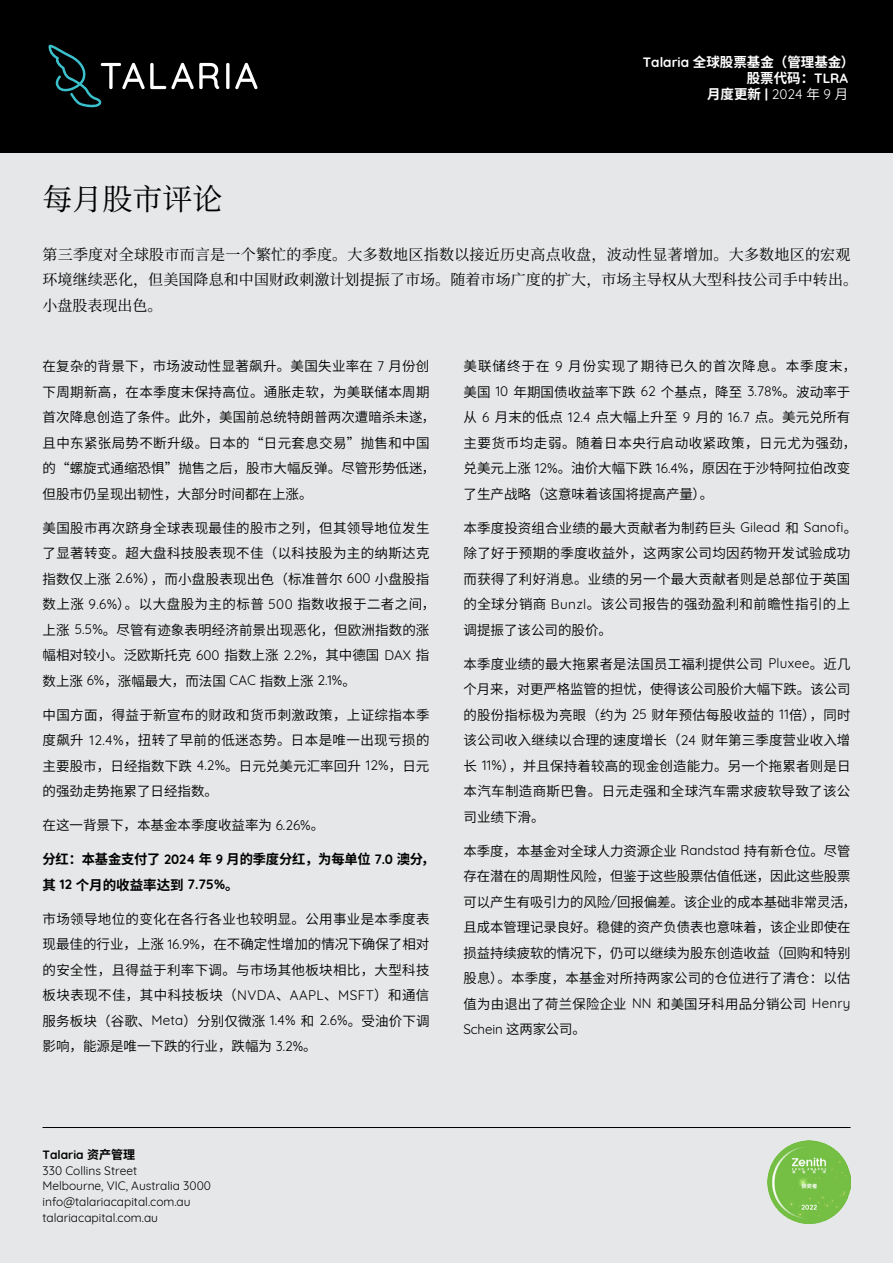
<style>
.page{position:relative;width:893px;height:1263px;background:#fff}
.page>*{position:absolute;margin:0;border:0;box-sizing:border-box;transform-origin:0 0}
.Heading_1{font:30px "Source Han Serif SC";color:#000}
.Intro_paragraph{font:15px/25.5px "Source Han Serif SC";letter-spacing:.005em;color:#000}
.Body{font:13.5px/25.5px "Source Han Sans SC";letter-spacing:.01em;color:#000}
.Body-2{font:700 13.5px/25.5px "Source Han Sans SC";letter-spacing:-.01em;color:#000}
.t1{font:700 13.5px "Source Han Sans SC";color:#fff}
.t2{font:13.5px "Quicksand";color:#fff}
.t3{font:12px/15.8px "Quicksand";color:#000}
.t4{font:700 12px "Quicksand";color:#000}
.t5{font:700 5.25px "Source Han Sans CN";color:#fff}
.t6{font:700 3.15px "Source Han Sans CN";color:#fff}
.s1{font-family:"Quicksand"}
.s2{font-family:"Source Han Sans SC";font-weight:700}
.s3{font-weight:700}
.s4{font-family:"Source Han Sans SC"}
</style>
<div class="page">
<div style="left:0;top:108px;width:893px;height:1155px;background:#e6e7e8"></div>
<hr style="left:43px;top:1127px;width:808px;height:1px;background:#000">
<div style="left:0;top:0;width:893px;height:153px;background:#000"></div>
<svg style="left:226px;top:63px;width:3px;height:26px"></svg>
<svg style="left:235px;top:63px;width:22px;height:26px"></svg>
<svg style="left:48px;top:44px;width:171px;height:63px"></svg>
<img style="left:768px;top:1140px;width:82px;height:83px">
<p class="t1" style="left:643px;top:54px;width:213px"><span class="s1">Talaria</span> 全球股票基金（管理基金）</p>
<p class="t1" style="left:747px;top:71px;width:103px">股票代码：<span class="s1">TLRA</span></p>
<p class="t2" style="left:707px;top:84px;width:143px"><span class="s2">月度更新</span> <span class="s3">|</span> 2024 <span class="s4">年</span> 9 <span class="s4">月</span></p>
<p class="Heading_1" style="left:43px;top:182px;width:181px">每月股市评论</p>
<p class="Intro_paragraph" style="left:43px;top:242px;width:817px">第三季度对全球股市而言是一个繁忙的季度。大多数地区指数以接近历史高点收盘，波动性显著增加。大多数地区的宏观环境继续恶化，但美国降息和中国财政刺激计划提振了市场。随着市场广度的扩大，市场主导权从大型科技公司手中转出。小盘股表现出色。</p>
<p class="Body" style="left:43px;top:354px;width:394px">在复杂的背景下，市场波动性显著飙升。美国失业率在 <span class="s1">7</span> 月份创下周期新高，在本季度末保持高位。通胀走软，为美联储本周期首次降息创造了条件。此外，美国前总统特朗普两次遭暗杀未遂，且中东紧张局势不断升级。日本的“日元套息交易”抛售和中国的“螺旋式通缩恐惧”抛售之后，股市大幅反弹。尽管形势低迷，但股市仍呈现出韧性，大部分时间都在上涨。</p>
<p class="Body" style="left:43px;top:515px;width:394px">美国股市再次跻身全球表现最佳的股市之列，但其领导地位发生了显著转变。超大盘科技股表现不佳（以科技股为主的纳斯达克指数仅上涨 <span class="s1">2.6%</span>），而小盘股表现出色（标准普尔 <span class="s1">600</span> 小盘股指数上涨 <span class="s1">9.6%</span>）。以大盘股为主的标普 <span class="s1">500</span> 指数收报于二者之间，上涨 <span class="s1">5.5%</span>。尽管有迹象表明经济前景出现恶化，但欧洲指数的涨幅相对较小。泛欧斯托克 <span class="s1">600</span> 指数上涨 <span class="s1">2.2%</span>，其中德国 <span class="s1">DAX</span> 指数上涨 <span class="s1">6%</span>，涨幅最大，而法国 <span class="s1">CAC</span> 指数上涨 <span class="s1">2.1%</span>。</p>
<p class="Body" style="left:43px;top:702px;width:388px;text-align:justify">中国方面，得益于新宣布的财政和货币刺激政策，上证综指本季度飙升 <span class="s1">12.4%</span>，扭转了早前的低迷态势。日本是唯一出现亏损的主要股市，日经指数下跌 <span class="s1">4.2%</span>。日元兑美元汇率回升 <span class="s1">12%</span>，日元的强劲走势拖累了日经指数。</p>
<p class="Body" style="left:43px;top:813px;width:283px">在这一背景下，本基金本季度收益率为 <span class="s1">6.26%</span>。</p>
<p class="Body-2" style="left:43px;top:847px;width:393px">分红：本基金支付了 <span class="s1">2024</span> 年 <span class="s1">9</span> 月的季度分红，为每单位 <span class="s1">7.0</span> 澳分，其 <span class="s1">12</span> 个月的收益率达到 <span class="s1">7.75%</span>。</p>
<p class="Body" style="left:43px;top:906px;width:388px;text-align:justify">市场领导地位的变化在各行各业也较明显。公用事业是本季度表现最佳的行业，上涨 <span class="s1">16.9%</span>，在不确定性增加的情况下确保了相对的安全性，且得益于利率下调。与市场其他板块相比，大型科技板块表现不佳，其中科技板块（<span class="s1">NVDA</span>、<span class="s1">AAPL</span>、<span class="s1">MSFT</span>）和通信服务板块（谷歌、<span class="s1">Meta</span>）分别仅微涨 <span class="s1">1.4%</span> 和 <span class="s1">2.6%</span>。受油价下调影响，能源是唯一下跌的行业，跌幅为 <span class="s1">3.2%</span>。</p>
<p class="Body" style="left:463px;top:354px;width:394px">美联储终于在 <span class="s1">9</span> 月份实现了期待已久的首次降息。本季度末，美国 <span class="s1">10</span> 年期国债收益率下跌 <span class="s1">62</span> 个基点，降至 <span class="s1">3.78%</span>。波动率于从 <span class="s1">6</span> 月末的低点 <span class="s1">12.4</span> 点大幅上升至 <span class="s1">9</span> 月的 <span class="s1">16.7</span> 点。美元兑所有主要货币均走弱。随着日本央行启动收紧政策，日元尤为强劲，兑美元上涨 <span class="s1">12%</span>。油价大幅下跌 <span class="s1">16.4%</span>，原因在于沙特阿拉伯改变了生产战略（这意味着该国将提高产量）。</p>
<p class="Body" style="left:463px;top:515px;width:395px">本季度投资组合业绩的最大贡献者为制药巨头 <span class="s1">Gilead</span> 和 <span class="s1">Sanofi</span>。除了好于预期的季度收益外，这两家公司均因药物开发试验成功而获得了利好消息。业绩的另一个最大贡献者则是总部位于英国的全球分销商 <span class="s1">Bunzl</span>。该公司报告的强劲盈利和前瞻性指引的上调提振了该公司的股价。</p>
<p class="Body" style="left:463px;top:651px;width:388px;text-align:justify">本季度业绩的最大拖累者是法国员工福利提供公司 <span class="s1">Pluxee</span>。近几个月来，对更严格监管的担忧，使得该公司股价大幅下跌。该公司的股份指标极为亮眼（约为 <span class="s1">25</span> 财年预估每股收益的 <span class="s1">11</span>倍），同时该公司收入继续以合理的速度增长（<span class="s1">24</span> 财年第三季度营业收入增长 <span class="s1">11%</span>），并且保持着较高的现金创造能力。另一个拖累者则是日本汽车制造商斯巴鲁。日元走强和全球汽车需求疲软导致了该公司业绩下滑。</p>
<p class="Body" style="left:463px;top:838px;width:394px">本季度，本基金对全球人力资源企业 <span class="s1">Randstad</span> 持有新仓位。尽管存在潜在的周期性风险，但鉴于这些股票估值低迷，因此这些股票可以产生有吸引力的风险<span class="s1">/</span>回报偏差。该企业的成本基础非常灵活，且成本管理记录良好。稳健的资产负债表也意味着，该企业即使在损益持续疲软的情况下，仍可以继续为股东创造收益（回购和特别股息）。本季度，本基金对所持两家公司的仓位进行了清仓：以估值为由退出了荷兰保险企业 <span class="s1">NN</span> 和美国牙科用品分销公司 <span class="s1">Henry<br>Schein</span> 这两家公司。</p>
<p class="t4" style="left:43px;top:1144px;width:94px">Talaria <span class="s4">资产管理</span></p>
<p class="t3" style="left:43px;top:1161px;width:170px">330 Collins Street<br>Melbourne, VIC, Australia 3000</p>
<p class="t3" style="left:43px;top:1192px;width:150px">info@talariacapital.com.au</p>
<p class="t3" style="left:43px;top:1208px;width:117px">talariacapital.com.au</p>
<p class="t6" style="left:792px;top:1170px;width:5px">基</p>
<p class="t6" style="left:802px;top:1170px;width:5px">金</p>
<p class="t6" style="left:813px;top:1170px;width:5px">奖</p>
<p class="t6" style="left:823px;top:1170px;width:5px">项</p>
<p class="t5" style="left:801px;top:1183px;width:17px">获奖者</p>
</div>
